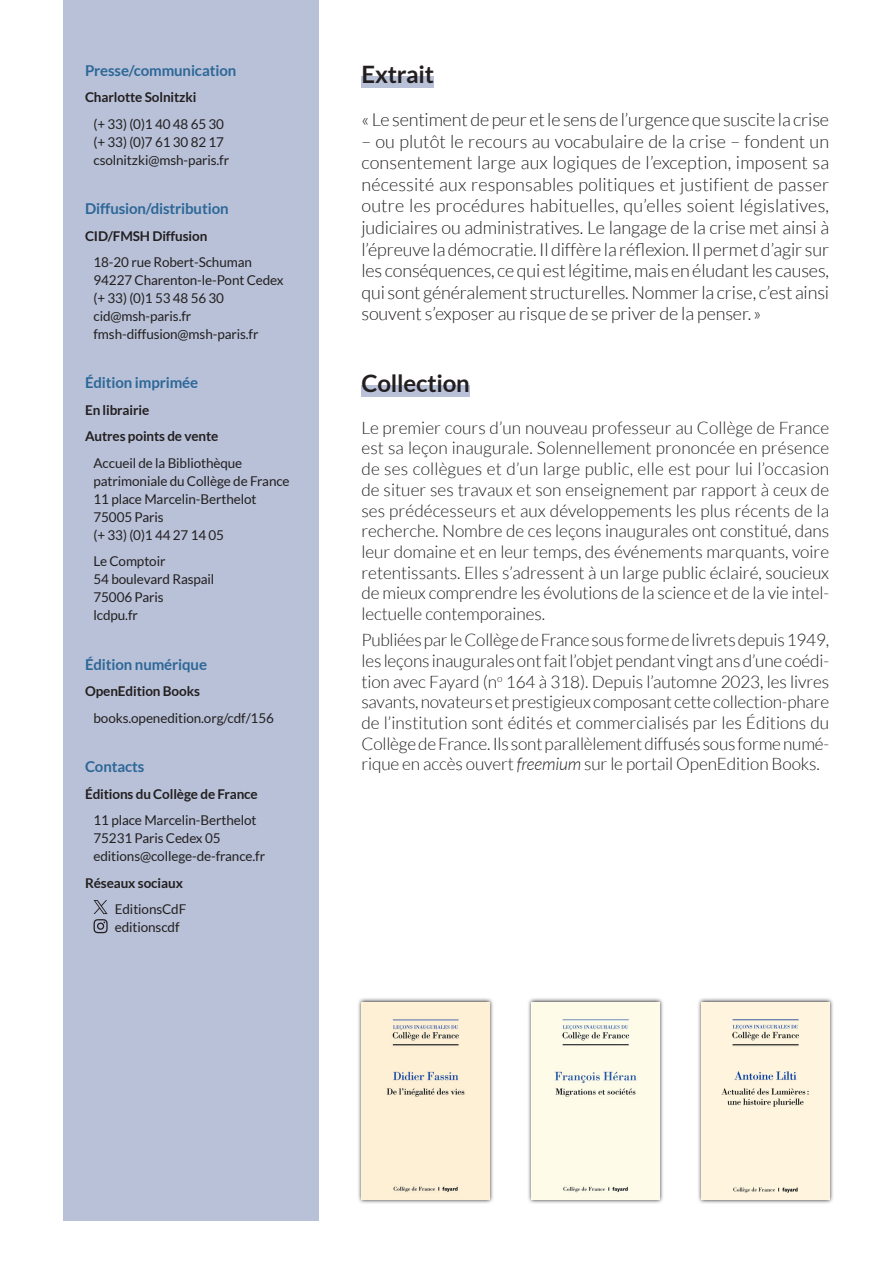
<style>
.page{position:relative;width:893px;height:1263px;background:#fff}
.page>*{position:absolute;margin:0;border:0;box-sizing:border-box;transform-origin:0 0}
.titre{font:700 24px "Lato";letter-spacing:-.01em;color:#231f20}
.extrait_dernier{font:300 18px/21.6px "Lato";letter-spacing:-.01em;color:#231f20;text-align:justify}
.texte{font:300 17.25px/20.7px "Lato";letter-spacing:-.01em;color:#231f20;text-align:justify}
.encadre_intertitre_1{font:700 15px "Lato";letter-spacing:-.01em;color:#2d6798}
.encadre_texte{font:13.5px/18px "Lato";letter-spacing:-.01em;color:#231f20}
.encadre_intertitre_2{font:700 13.5px "Lato";letter-spacing:-.005em;color:#231f20}
.encadre_reseaux{font:13.5px/18px "Lato";letter-spacing:-.01em;color:#231f20}
.s1{font-style:italic}
</style>
<div class="page">
<div style="left:361px;top:77px;width:73px;height:11px;background:#b8c1d7"></div>
<div style="left:361px;top:385px;width:109px;height:11px;background:#b8c1d7"></div>
<svg style="left:358px;top:998px;width:135px;height:205px;background:#d2cfcc"></svg>
<img style="left:361px;top:1002px;width:128px;height:197px">
<svg style="left:528px;top:998px;width:135px;height:205px;background:#d2d1ce"></svg>
<img style="left:531px;top:1002px;width:128px;height:197px">
<svg style="left:698px;top:998px;width:135px;height:206px;background:#d6d4d0"></svg>
<img style="left:702px;top:1002px;width:127px;height:197px">
<div style="left:64px;top:0;width:255px;height:1220px;background:#b8c1d7"></div>
<svg style="left:94px;top:900px;width:14px;height:33px"></svg>
<p class="encadre_intertitre_1" style="left:85px;top:62px;width:153px">Presse/communication</p>
<p class="encadre_intertitre_2" style="left:85px;top:90px;width:113px">Charlotte Solnitzki</p>
<p class="encadre_texte" style="left:94px;top:115px;width:137px">(+ 33) (0)1 40 48 65 30 (+ 33) (0)7 61 30 82 17 csolnitzki@msh-paris.fr</p>
<p class="encadre_intertitre_1" style="left:85px;top:200px;width:145px">Diffusion/distribution</p>
<p class="encadre_intertitre_2" style="left:85px;top:228px;width:124px">CID/FMSH Diffusion</p>
<p class="encadre_texte" style="left:94px;top:253px;width:192px">18-20 rue Robert-Schuman<br>94227 Charenton-le-Pont Cedex (+ 33) (0)1 53 48 56 30 cid@msh-paris.fr fmsh-diffusion@msh-paris.fr</p>
<p class="encadre_intertitre_1" style="left:85px;top:374px;width:115px">Édition imprimée</p>
<p class="encadre_intertitre_2" style="left:85px;top:402px;width:66px">En librairie</p>
<p class="encadre_intertitre_2" style="left:85px;top:429px;width:135px">Autres points de vente</p>
<p class="encadre_texte" style="left:94px;top:454px;width:198px">Accueil de la Bibliothèque patrimoniale du Collège de France<br>11 place Marcelin-Berthelot<br>75005 Paris<br>(+ 33) (0)1 44 27 14 05</p>
<p class="encadre_texte" style="left:94px;top:552px;width:122px">Le Comptoir<br>54 boulevard Raspail<br>75006 Paris<br>lcdpu.fr</p>
<p class="encadre_intertitre_1" style="left:85px;top:656px;width:123px">Édition numérique</p>
<p class="encadre_intertitre_2" style="left:85px;top:684px;width:116px">OpenEdition Books</p>
<p class="encadre_texte" style="left:94px;top:709px;width:182px">books.openedition.org/cdf/156</p>
<p class="encadre_intertitre_1" style="left:85px;top:758px;width:61px">Contacts</p>
<p class="encadre_intertitre_2" style="left:85px;top:786px;width:174px">Éditions du Collège de France</p>
<p class="encadre_texte" style="left:94px;top:811px;width:173px">11 place Marcelin-Berthelot<br>75231 Paris Cedex 05 editions@college-de-france.fr</p>
<p class="encadre_intertitre_2" style="left:85px;top:875px;width:99px">Réseaux sociaux</p>
<p class="encadre_reseaux" style="left:115px;top:900px;width:73px">EditionsCdF editionscdf</p>
<p class="titre" style="left:361px;top:61px;width:74px">Extrait</p>
<p class="extrait_dernier" style="left:361px;top:109px;width:469px">« Le sentimentde peur etle sensde l’urgenceque suscite la crise</p>
<p class="extrait_dernier" style="left:361px;top:130px;width:469px">– ou plutôt le recours au vocabulaire de la crise – fondent un consentement large aux logiques de l’exception, imposent sa nécessité aux responsables politiques et justifient de passer outre les procédures habituelles, qu’elles soient législatives, judiciaires ou administratives. Le langage de la crise met ainsi à l’épreuve ladémocratie.Il diffère la réflexion.Il permet d’agir sur les conséquences, cequi estlégitime,mais enéludantles causes, qui sont généralement structurelles.Nommerla crise, c’est ainsi souvent s’exposer au risque de se priver de la penser. »</p>
<p class="titre" style="left:361px;top:369px;width:110px">Collection</p>
<p class="texte" style="left:361px;top:417px;width:469px">Le premier cours d’un nouveau professeur au Collège de France est sa leçon inaugurale. Solennellement prononcée en présence de ses collègues et d’un large public, elle est pour lui l’occasion de situer ses travaux et son enseignement par rapport à ceux de ses prédécesseurs et aux développements les plus récents de la recherche. Nombre de ces leçons inaugurales ont constitué, dans leur domaine et en leur temps, des événements marquants, voire retentissants. Elles s’adressent à un large public éclairé, soucieux de mieux comprendre les évolutions de la science et de la vie intel&shy;lectuelle contemporaines.</p>
<p class="texte" style="left:361px;top:630px;width:469px">PubliéesparleCollègedeFrancesous formedelivretsdepuis1949, les leçons inauguralesontfaitl’objetpendant vingt ansd’une coédi&shy;tion avec Fayard (n<sup>o</sup> 164 à 318). Depuis l’automne 2023, les livres savants,novateursetprestigieux composant cettecollection-phare de l’institution sont édités et commercialisés par les Éditions du CollègedeFrance.Ils sontparallèlementdiffusés sous formenumé&shy;rique en accès ouvert <span class="s1">freemium</span> sur le portail OpenEdition Books.</p>
</div>
